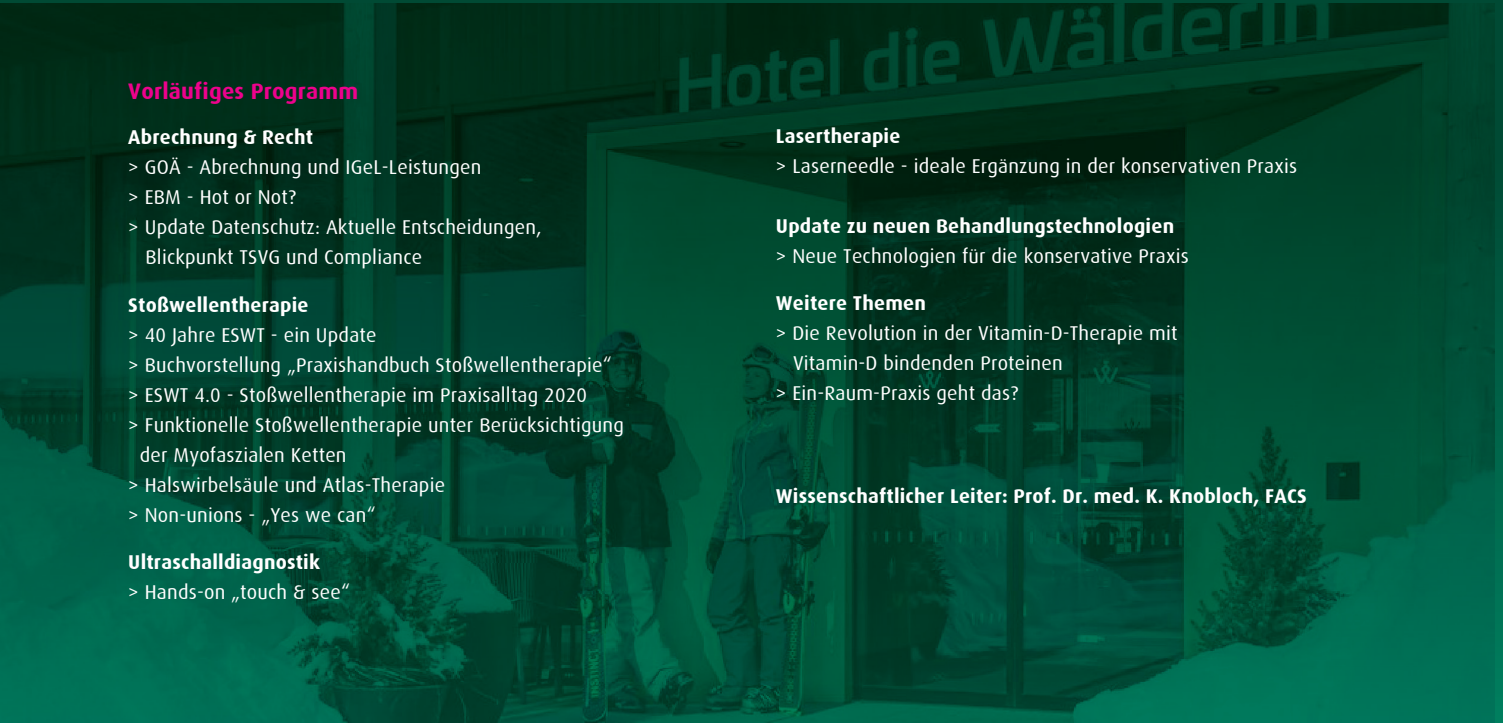
<style>
.page{position:relative;width:1503px;height:723px;background:#fff}
.page>*{position:absolute;margin:0;border:0;box-sizing:border-box;transform-origin:0 0}
.t1{font:700 22.5px "Dax";letter-spacing:.01em;color:#ed028c}
.t2{font:20px "Dax";letter-spacing:.01em;color:#fff}
.t3{font:700 20px "Dax";letter-spacing:.01em;color:#fff}
</style>
<div class="page">
<img style="left:0;top:3px;width:1494px;height:720px">
<p class="t1" style="left:128px;top:79px;width:231px">Vorläufiges Programm</p>
<p class="t3" style="left:128px;top:126px;width:186px">Abrechnung &amp; Recht</p>
<p class="t2" style="left:128px;top:156px;width:355px">&gt; GOÄ - Abrechnung und IGeL-Leistungen</p>
<p class="t2" style="left:128px;top:186px;width:169px">&gt; EBM - Hot or Not?</p>
<p class="t2" style="left:128px;top:216px;width:415px">&gt; Update Datenschutz: Aktuelle Entscheidungen,</p>
<p class="t2" style="left:145px;top:246px;width:278px">Blickpunkt TSVG und Compliance</p>
<p class="t3" style="left:128px;top:293px;width:182px">Stoßwellentherapie</p>
<p class="t2" style="left:128px;top:324px;width:250px">&gt; 40 Jahre ESWT - ein Update</p>
<p class="t2" style="left:128px;top:354px;width:485px">&gt; Buchvorstellung „Praxishandbuch Stoßwellentherapie“</p>
<p class="t2" style="left:128px;top:384px;width:460px">&gt; ESWT 4.0 - Stoßwellentherapie im Praxisalltag 2020</p>
<p class="t2" style="left:128px;top:414px;width:497px">&gt; Funktionelle Stoßwellentherapie unter Berücksichtigung</p>
<p class="t2" style="left:140px;top:444px;width:208px">der Myofaszialen Ketten</p>
<p class="t2" style="left:128px;top:474px;width:318px">&gt; Halswirbelsäule und Atlas-Therapie</p>
<p class="t2" style="left:128px;top:504px;width:249px">&gt; Non-unions - „Yes we can“</p>
<p class="t3" style="left:128px;top:551px;width:193px">Ultraschalldiagnostik</p>
<p class="t2" style="left:128px;top:581px;width:223px">&gt; Hands-on „touch &amp; see“</p>
<p class="t3" style="left:776px;top:124px;width:126px">Lasertherapie</p>
<p class="t2" style="left:776px;top:155px;width:523px">&gt; Laserneedle - ideale Ergänzung in der konservativen Praxis</p>
<p class="t3" style="left:776px;top:214px;width:400px">Update zu neuen Behandlungstechnologien</p>
<p class="t2" style="left:776px;top:245px;width:414px">&gt; Neue Technologien für die konservative Praxis</p>
<p class="t3" style="left:776px;top:292px;width:151px">Weitere Themen</p>
<p class="t2" style="left:776px;top:322px;width:403px">&gt; Die Revolution in der Vitamin-D-Therapie mit</p>
<p class="t2" style="left:793px;top:352px;width:271px">Vitamin-D bindenden Proteinen</p>
<p class="t2" style="left:776px;top:382px;width:244px">&gt; Ein-Raum-Praxis geht das?</p>
<p class="t3" style="left:776px;top:485px;width:532px">Wissenschaftlicher Leiter: Prof. Dr. med. K. Knobloch, FACS</p>
</div>
